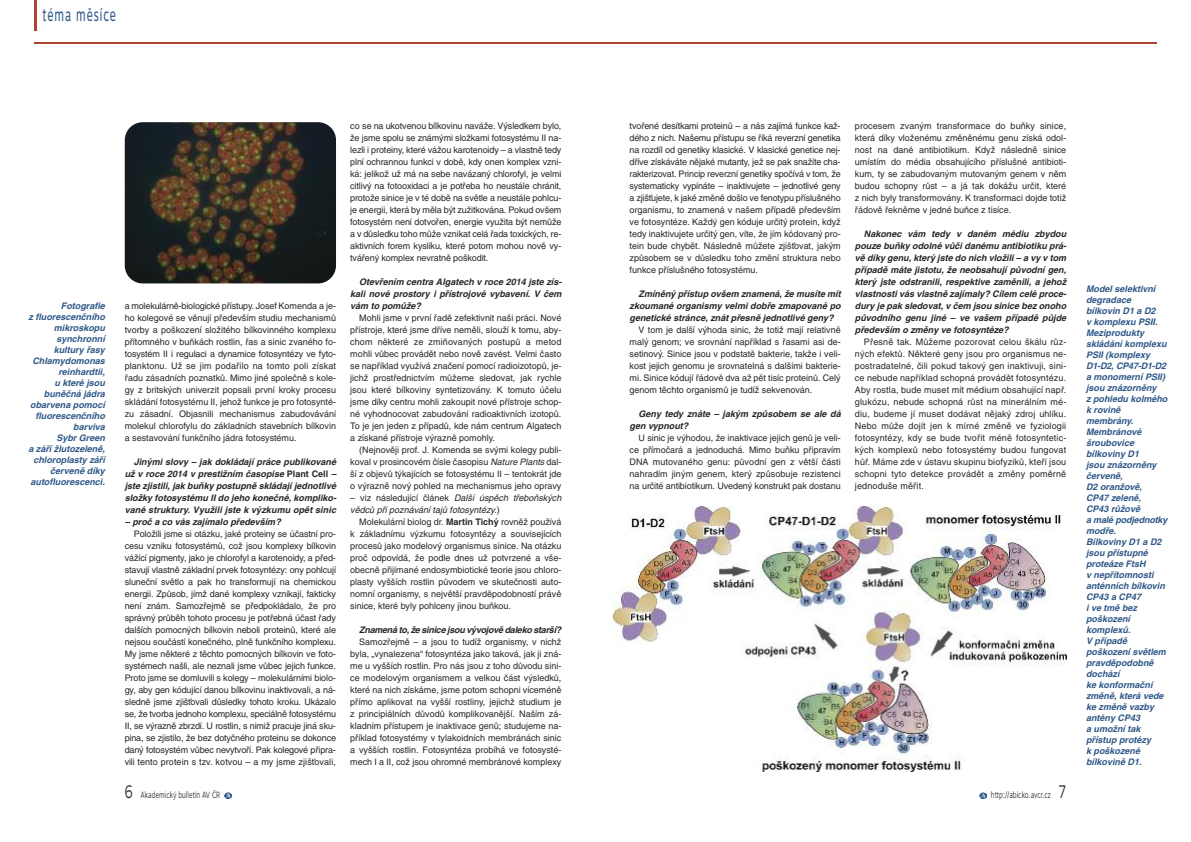
<style>
.page{position:relative;width:1191px;height:842px;background:#fff}
.page>*{position:absolute;margin:0;border:0;box-sizing:border-box;transform-origin:0 0}
.t1{font:18px "Motiva Sans";letter-spacing:.085em;color:#2e5888;scale:.6 1}
.t2{font:9px/12px "Helvetica CE";color:#272627;text-align:justify}
.t3{font:italic 700 9px/12px "Helvetica CE";color:#272627;text-align:justify}
.t4{font:italic 700 9px/11px "Helvetica CE";color:#2e5888}
.t5{font:italic 9px/12px "Helvetica CE";color:#272627}
.t6{font:9px "Motiva Sans Light OTF";color:#272627;scale:.7 1}
.t7{font:italic 700 9px "Helvetica CE";letter-spacing:-.03em;color:#272627}
.s1{font-style:normal}
.s2{font-size:18px}
.s3{font-style:italic}
.s4{font-weight:700}
</style>
<div class="page">
<svg style="left:979px;top:792px;width:7px;height:7px"></svg>
<svg style="left:225px;top:792px;width:6px;height:7px"></svg>
<hr style="left:34px;top:43px;width:1123px;height:1px;background:#ab452f">
<img style="left:125px;top:122px;width:211px;height:161px;border-radius:18px">
<img style="left:612px;top:507px;width:454px;height:264px">
<hr style="left:34px;top:0;width:3px;height:31px;background:#ab452f">
<h1 class="t1" style="left:43px;top:8px;width:124px">téma měsíce</h1>
<p class="t4" style="left:28px;top:301px;width:78px;text-align:right">Fotografie<br>z fluorescenčního mikroskopu synchronní kultury řasy<br>Chlamydomonas reinhardtii,<br>u které jsou buněčná jádra obarvena pomocí fluorescenčního barviva<br>Sybr Green<br>a září žlutozeleně, chloroplasty září červeně díky autofluorescenci.</p>
<p class="t2" style="left:125px;top:301px;width:213px">a molekulárně-biologické přístupy. Josef Komenda a je&shy;ho kolegové se věnují především studiu mechanismů tvorby a poškození složitého bílkovinného komplexu přítomného v buňkách rostlin, řas a sinic zvaného fo&shy;tosystém II i regulaci a dynamice fotosyntézy ve fyto&shy;planktonu. Už se jim podařilo na tomto poli získat řadu zásadních poznatků. Mimo jiné společně s kole&shy;gy z britských univerzit popsali první kroky procesu skládání fotosystému II, jehož funkce je pro fotosynté&shy;zu zásadní. Objasnili mechanismus zabudovávání molekul chlorofylu do základních stavebních bílkovin a sestavování funkčního jádra fotosystému.</p>
<p class="t3" style="left:125px;top:457px;width:213px;text-indent:9px">Jinými slovy – jak dokládají práce publikované už v roce 2014 v prestižním časopise <span class="s1">Plant Cell</span> – jste zjistili, jak buňky postupně skládají jednotlivé složky fotosystému II do jeho konečné, kompliko&shy;vané struktury. Využili jste k výzkumu opět sinic</p>
<p class="t3" style="left:125px;top:517px;width:158px">– proč a co vás zajímalo především?</p>
<p class="t2" style="left:125px;top:529px;width:213px;text-indent:9px">Položili jsme si otázku, jaké proteiny se účastní pro&shy;cesu vzniku fotosystémů, což jsou komplexy bílkovin vážící pigmenty, jako je chlorofyl a karotenoidy, a před&shy;stavují vlastně základní prvek fotosyntézy: ony pohlcují sluneční světlo a pak ho transformují na chemickou energii. Způsob, jímž dané komplexy vznikají, fakticky není znám. Samozřejmě se předpokládalo, že pro správný průběh tohoto procesu je potřebná účast řady dalších pomocných bílkovin neboli proteinů, které ale nejsou součástí konečného, plně funkčního komplexu.<br>My jsme některé z těchto pomocných bílkovin ve foto&shy;systémech našli, ale neznali jsme vůbec jejich funkce.<br>Proto jsme se domluvili s kolegy – molekulárními biolo&shy;gy, aby gen kódující danou bílkovinu inaktivovali, a ná&shy;sledně jsme zjišťovali důsledky tohoto kroku. Ukázalo se, že tvorba jednoho komplexu, speciálně fotosystému II, se výrazně zbrzdí. U rostlin, s nimiž pracuje jiná sku&shy;pina, se zjistilo, že bez dotyčného proteinu se dokonce daný fotosystém vůbec nevytvoří. Pak kolegové připra&shy;vili tento protein s tzv. kotvou – a my jsme zjišťovali,</p>
<p class="t6" style="left:125px;top:788px;width:138px"><span class="s2">6</span> Akademický bulletin AV ČR</p>
<p class="t2" style="left:350px;top:120px;width:213px">co se na ukotvenou bílkovinu naváže. Výsledkem bylo, že jsme spolu se známými složkami fotosystému II na&shy;lezli i proteiny, které vážou karotenoidy – a vlastně tedy plní ochrannou funkci v době, kdy onen komplex vzni&shy;ká: jelikož už má na sebe navázaný chlorofyl, je velmi citlivý na fotooxidaci a je potřeba ho neustále chránit, protože sinice je v té době na světle a neustále pohlcu&shy;je energii, která by měla být zužitkována. Pokud ovšem fotosystém není dotvořen, energie využita být nemůže a v důsledku toho může vznikat celá řada toxických, re&shy;aktivních forem kyslíku, které potom mohou nově vy&shy;tvářený komplex nevratně poškodit.</p>
<p class="t3" style="left:350px;top:276px;width:213px;text-indent:9px">Otevřením centra Algatech v roce 2014 jste zís&shy;kali nové prostory i přístrojové vybavení. V čem vám to pomůže?</p>
<p class="t2" style="left:350px;top:312px;width:213px;text-indent:9px">Mohli jsme v první řadě zefektivnit naši práci. Nové přístroje, které jsme dříve neměli, slouží k tomu, aby&shy;chom některé ze zmiňovaných postupů a metod mohli vůbec provádět nebo nově zavést. Velmi často se například využívá značení pomocí radioizotopů, je&shy;jichž prostřednictvím můžeme sledovat, jak rychle jsou které bílkoviny syntetizovány. K tomuto účelu jsme díky centru mohli zakoupit nové přístroje schop&shy;né vyhodnocovat zabudování radioaktivních izotopů.<br>To je jen jeden z případů, kde nám centrum Algatech a získané přístroje výrazně pomohly.</p>
<p class="t2" style="left:350px;top:444px;width:213px;text-indent:9px">(Nejnověji prof. J. Komenda se svými kolegy publi&shy;koval v prosincovém čísle časopisu <span class="s3">Nature Plants</span> dal&shy;ší z objevů týkajících se fotosystému II – tentokrát jde o výrazně nový pohled na mechanismus jeho opravy</p>
<p class="t5" style="left:350px;top:492px;width:213px"><span class="s1">– viz následující článek</span> Další úspěch třeboňských vědců při poznávání tajů fotosyntézy.<span class="s1">)</span></p>
<p class="t2" style="left:350px;top:516px;width:213px;text-indent:9px">Molekulární biolog dr. <span class="s4">Martin Tichý</span> rovněž používá k základnímu výzkumu fotosyntézy a souvisejících procesů jako modelový organismus sinice. Na otázku proč odpovídá, že podle dnes už potvrzené a vše&shy;obecně přijímané endosymbiotické teorie jsou chloro&shy;plasty vyšších rostlin původem ve skutečnosti auto&shy;nomní organismy, s největší pravděpodobností právě sinice, které byly pohlceny jinou buňkou.</p>
<p class="t7" style="left:359px;top:626px;width:204px">Znamená to, že sinice jsou vývojově daleko starší?</p>
<p class="t2" style="left:350px;top:636px;width:213px;text-indent:9px">Samozřejmě – a jsou to tudíž organismy, v nichž byla, „vynalezena“ fotosyntéza jako taková, jak ji zná&shy;me u vyšších rostlin. Pro nás jsou z toho důvodu sini&shy;ce modelovým organismem a velkou část výsledků, které na nich získáme, jsme potom schopni víceméně přímo aplikovat na vyšší rostliny, jejichž studium je z principiálních důvodů komplikovanější. Naším zá&shy;kladním přístupem je inaktivace genů; studujeme na&shy;příklad fotosystémy v tylakoidních membránách sinic a vyšších rostlin. Fotosyntéza probíhá ve fotosysté&shy;mech I a II, což jsou ohromné membránové komplexy</p>
<p class="t2" style="left:629px;top:120px;width:213px">tvořené desítkami proteinů – a nás zajímá funkce kaž&shy;dého z nich. Našemu přístupu se říká reverzní genetika na rozdíl od genetiky klasické. V klasické genetice nej&shy;dříve získáváte nějaké mutanty, jež se pak snažíte cha&shy;rakterizovat. Princip reverzní genetiky spočívá v tom, že systematicky vypínáte – inaktivujete – jednotlivé geny a zjišťujete, k jaké změně došlo ve fenotypu příslušného organismu, to znamená v našem případě především ve fotosyntéze. Každý gen kóduje určitý protein, když tedy inaktivujete určitý gen, víte, že jím kódovaný pro&shy;tein bude chybět. Následně můžete zjišťovat, jakým způsobem se v důsledku toho změní struktura nebo funkce příslušného fotosystému.</p>
<p class="t3" style="left:629px;top:288px;width:213px;text-indent:9px">Zmíněný přístup ovšem znamená, že musíte mít zkoumané organismy velmi dobře zmapované po genetické stránce, znát přesně jednotlivé geny?</p>
<p class="t2" style="left:629px;top:324px;width:213px;text-indent:9px">V tom je další výhoda sinic, že totiž mají relativně malý genom; ve srovnání například s řasami asi de&shy;setinový. Sinice jsou v podstatě bakterie, takže i veli&shy;kost jejich genomu je srovnatelná s dalšími bakterie&shy;mi. Sinice kódují řádově dva až pět tisíc proteinů. Celý genom těchto organismů je tudíž sekvenován.</p>
<p class="t3" style="left:629px;top:408px;width:213px;text-indent:9px">Geny tedy znáte – jakým způsobem se ale dá gen vypnout?</p>
<p class="t2" style="left:629px;top:432px;width:213px;text-indent:9px">U sinic je výhodou, že inaktivace jejich genů je veli&shy;ce přímočará a jednoduchá. Mimo buňku připravím DNA mutovaného genu: původní gen z větší části nahradím jiným genem, který způsobuje rezistenci na určité antibiotikum. Uvedený konstrukt pak dostanu</p>
<p class="t2" style="left:855px;top:120px;width:213px">procesem zvaným transformace do buňky sinice, která díky vloženému změněnému genu získá odol&shy;nost na dané antibiotikum. Když následně sinice umístím do média obsahujícího příslušné antibioti&shy;kum, ty se zabudovaným mutovaným genem v něm budou schopny růst – a já tak dokážu určit, které z nich byly transformovány. K transformaci dojde totiž řádově řekněme v jedné buňce z tisíce.</p>
<p class="t3" style="left:855px;top:228px;width:213px;text-indent:9px">Nakonec vám tedy v daném médiu zbydou pouze buňky odolné vůči danému antibiotiku prá&shy;vě díky genu, který jste do nich vložili – a vy v tom případě máte jistotu, že neobsahují původní gen, který jste odstranili, respektive zaměnili, a jehož vlastnosti vás vlastně zajímaly? Cílem celé proce&shy;dury je pak sledovat, v čem jsou sinice bez onoho původního genu jiné – ve vašem případě půjde především o změny ve fotosyntéze?</p>
<p class="t2" style="left:855px;top:336px;width:213px;text-indent:9px">Přesně tak. Můžeme pozorovat celou škálu růz&shy;ných efektů. Některé geny jsou pro organismus ne&shy;postradatelné, čili pokud takový gen inaktivuji, sini&shy;ce nebude například schopná provádět fotosyntézu.<br>Aby rostla, bude muset mít médium obsahující např. glukózu, nebude schopná růst na minerálním mé&shy;diu, budeme jí muset dodávat nějaký zdroj uhlíku.<br>Nebo může dojít jen k mírné změně ve fyziologii fotosyntézy, kdy se bude tvořit méně fotosyntetic&shy;kých komplexů nebo fotosystémy budou fungovat hůř. Máme zde v ústavu skupinu biofyziků, kteří jsou schopni tyto detekce provádět a změny poměrně jednoduše měřit.</p>
<p class="t6" style="left:991px;top:788px;width:109px">http://abicko.avcr.cz <span class="s2">7</span></p>
<p class="t4" style="left:1086px;top:284px;width:83px">Model selektivní degradace<br>bílkovin D1 a D2<br>v komplexu PSII.<br>Meziprodukty skládání komplexu<br>PSII (komplexy<br>D1-D2, CP47-D1-D2 a monomerní PSII) jsou znázorněny<br>z pohledu kolmého k rovině membrány.<br>Membránové šroubovice bílkoviny D1<br>jsou znázorněny červeně,<br>D2 oranžově,<br>CP47 zeleně,<br>CP43 růžově<br>a malé podjednotky modře.<br>Bílkoviny D1 a D2 jsou přístupné proteáze FtsH<br>v nepřítomnosti anténních bílkovin<br>CP43 a CP47<br>i ve tmě bez poškození komplexů.<br>V případě poškození světlem pravděpodobně dochází<br>ke konformační změně, která vede ke změně vazby antény CP43<br>a umožní tak přístup protézy<br>k poškozené bílkovině D1.</p>
</div>
